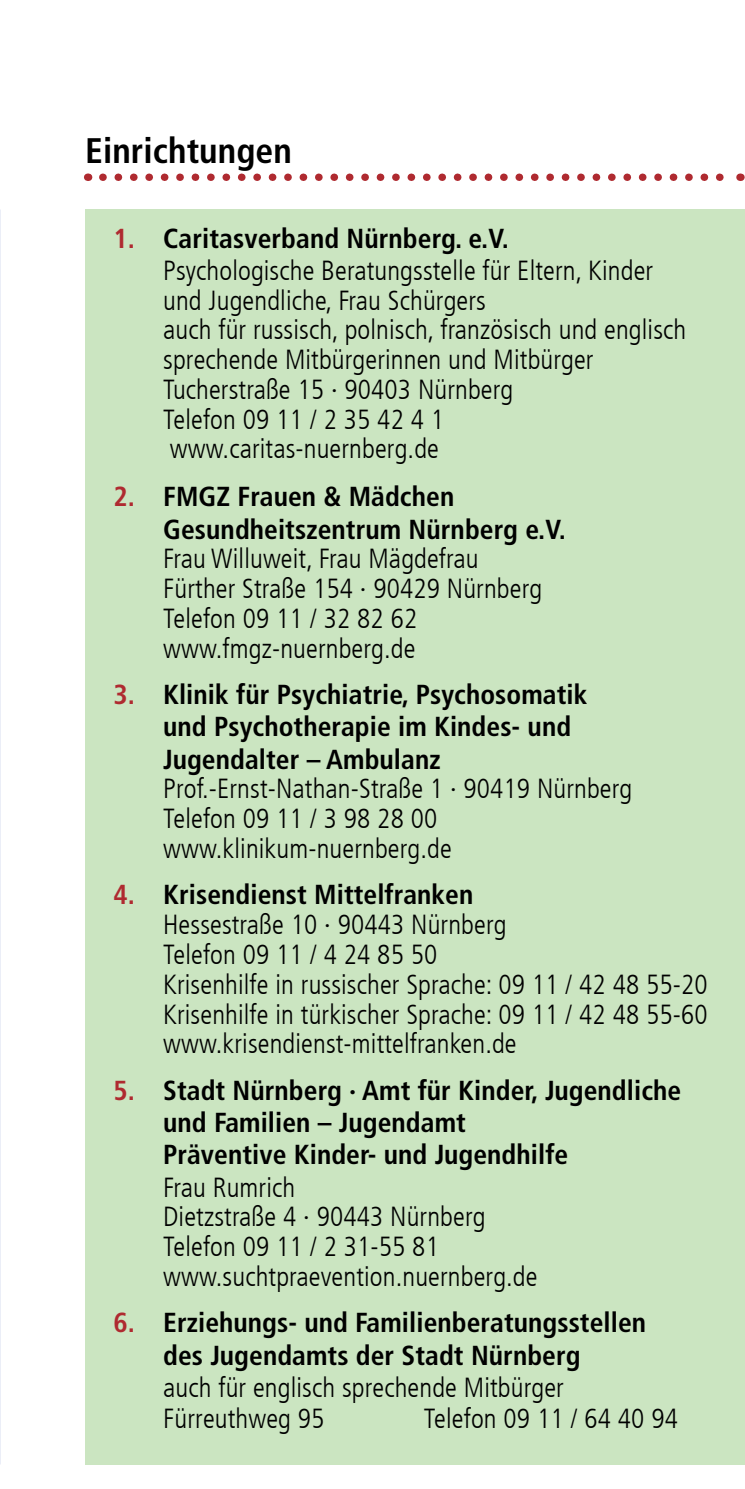
<style>
.page{position:relative;width:745px;height:1489px;background:#fff}
.page>*{position:absolute;margin:0;border:0;box-sizing:border-box;transform-origin:0 0}
.t1{font:700 condensed 35.5px "Frutiger LT Com";letter-spacing:.005em;color:#000}
.t2{font:300 condensed 27.5px/29.8px "Frutiger LT Com";letter-spacing:.005em;color:#000}
.t3{font:700 condensed 27.5px/32.2px "Frutiger LT Com";letter-spacing:.005em;color:#000}
.s1{font-weight:700;color:#af2a30}
.s2{font-weight:700}
.s3{color:#af2a30}
</style>
<div class="page">
<div style="left:85px;top:210px;width:659px;height:1254px;background:#cbe5c1"></div>
<svg style="left:103px;top:173px;width:621px;height:8px"></svg>
<p class="t1" style="left:85px;top:130px;width:208px">Einrichtungen</p>
<p class="t2" style="left:163px;top:222px;width:491px;line-height:32.2px;text-indent:-50px"><span class="s1">1.</span> <span class="s2">Caritasverband Nürnberg. e.V.<br></span>Psychologische Beratungsstelle für Eltern, Kinder</p>
<p class="t2" style="left:163px;top:285px;width:524px">und Jugendliche, Frau Schürgers<br>auch für russisch, polnisch, französisch und englisch sprechende Mitbürgerinnen und Mitbürger Tucherstraße 15 · 90403 Nürnberg<br>Telefon 09 11 / 2 35 42 4 1 www.caritas-nuernberg.de</p>
<p class="t3" style="left:163px;top:479px;width:404px;line-height:33px;text-indent:-50px"><span class="s3">2.</span> FMGZ Frauen &amp; Mädchen<br>Gesundheitszentrum Nürnberg e.V.</p>
<p class="t2" style="left:163px;top:544px;width:380px">Frau Willuweit, Frau Mägdefrau<br>Fürther Straße 154 · 90429 Nürnberg<br>Telefon 09 11 / 32 82 62 www.fmgz-nuernberg.de</p>
<p class="t3" style="left:163px;top:678px;width:425px;text-indent:-50px"><span class="s3">3.</span> Klinik für Psychiatrie, Psychosomatik und Psychotherapie im Kindes- und<br>Jugendalter – Ambulanz</p>
<p class="t2" style="left:163px;top:774px;width:470px">Prof.-Ernst-Nathan-Straße 1 · 90419 Nürnberg<br>Telefon 09 11 / 3 98 28 00 www.klinikum-nuernberg.de</p>
<p class="t2" style="left:163px;top:880px;width:545px;text-indent:-50px"><span class="s1">4.</span> <span class="s2">Krisendienst Mittelfranken<br></span>Hessestraße 10 · 90443 Nürnberg<br>Telefon 09 11 / 4 24 85 50<br>Krisenhilfe in russischer Sprache: 09 11 / 42 48 55-20<br>Krisenhilfe in türkischer Sprache: 09 11 / 42 48 55-60 www.krisendienst-mittelfranken.de</p>
<p class="t3" style="left:163px;top:1074px;width:519px;text-indent:-50px"><span class="s3">5.</span> Stadt Nürnberg · Amt für Kinder, Jugendliche und Familien – Jugendamt<br>Präventive Kinder- und Jugendhilfe</p>
<p class="t2" style="left:163px;top:1172px;width:375px">Frau Rumrich<br>Dietzstraße 4 · 90443 Nürnberg<br>Telefon 09 11 / 2 31-55 81 www.suchtpraevention.nuernberg.de</p>
<p class="t3" style="left:113px;top:1306px;width:534px;text-align:center"><span class="s3">6.</span> Erziehungs- und Familienberatungsstellen des Jugendamts der Stadt Nürnberg</p>
<p class="t2" style="left:163px;top:1371px;width:402px;line-height:31.2px">auch für englisch sprechende Mitbürger<br>Fürreuthweg 95</p>
<p class="t2" style="left:423px;top:1403px;width:255px">Telefon 09 11 / 64 40 94</p>
</div>
